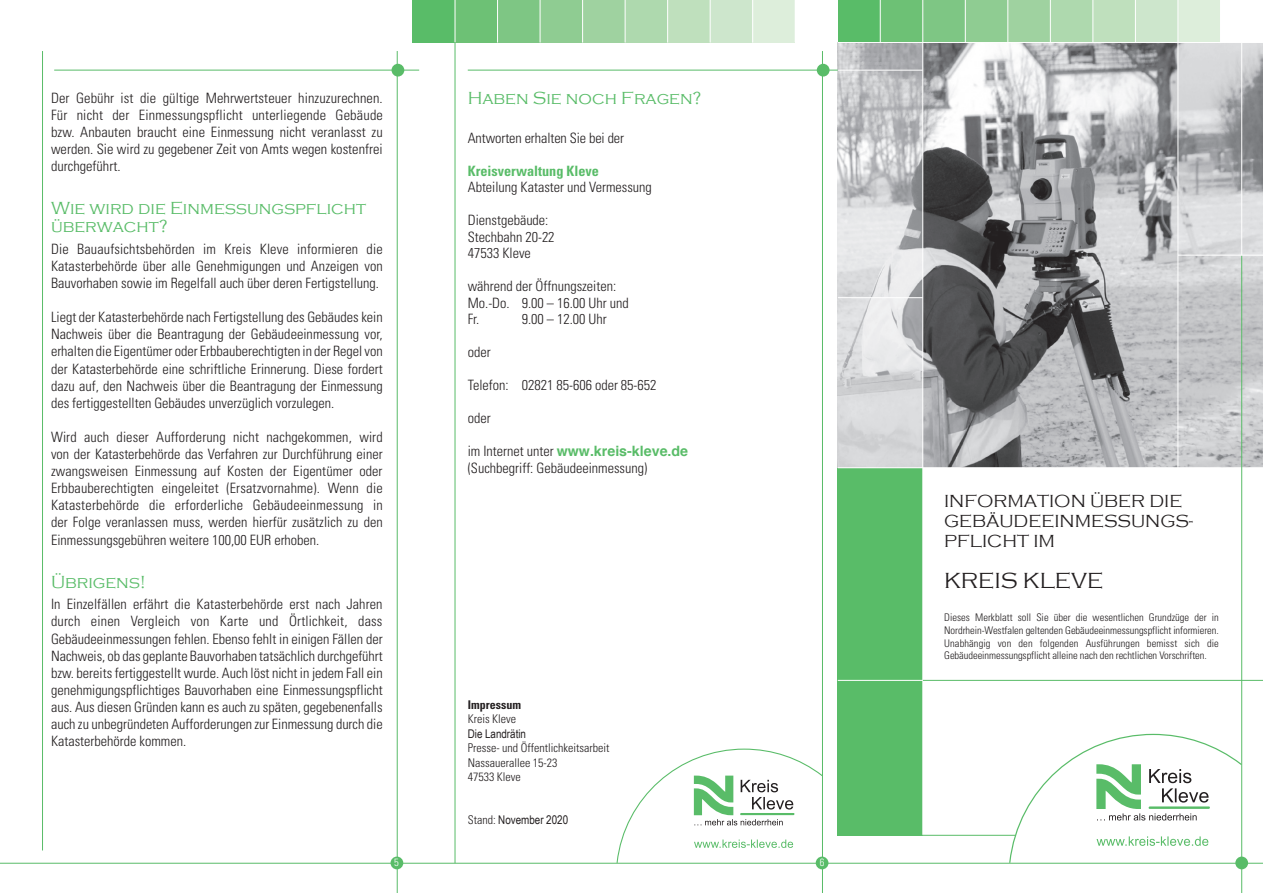
<style>
.page{position:relative;width:1263px;height:893px;background:#fff}
.page>*{position:absolute;margin:0;border:0;box-sizing:border-box;transform-origin:0 0}
.t1{font:300 22.5px "Copperplate Gothic";color:#231f20}
.t2{font:300 18px/18px "Copperplate Gothic";color:#59bc68}
.t3{font:300 18px/20.1px "Copperplate Gothic";color:#231f20}
.t4{font:300 condensed 14.25px/17.1px "Univers";color:#231f20;text-align:justify}
.t5{font:700 14.25px "Helvetica";color:#59bc68}
.t6{font:700 condensed 14.25px "Univers";color:#59bc68}
.t7{font:300 condensed 12px/14.4px "Univers";color:#231f20}
.t8{font:12px "Arial Narrow";color:#231f20}
.t9{font:700 condensed 12px "Univers";color:#231f20}
.t10{font:300 condensed 10.5px/12.6px "Univers";letter-spacing:-.005em;color:#231f20;text-align:justify}
.t11{font:300 condensed 10.5px "Univers";color:#fff}
.s1{font-family:"Univers";font-weight:300;font-stretch:condensed;color:#231f20}
.s2{font-family:"Univers";font-weight:300;font-stretch:condensed}
</style>
<div class="page">
<img style="left:923px;top:43px;width:340px;height:424px">
<img style="left:838px;top:298px;width:84px;height:169px">
<img style="left:838px;top:43px;width:84px;height:254px">
<img style="left:1178px;top:43px;width:85px;height:212px">
<div style="left:838px;top:468px;width:85px;height:368px;background:#59bc68"></div>
<hr style="left:0;top:863px;width:1263px;height:1px;background:#59bc68">
<div style="left:838px;top:0;width:42px;height:43px;background:#59bc68"></div>
<div style="left:880px;top:0;width:43px;height:43px;background:#6dc175"></div>
<div style="left:923px;top:0;width:42px;height:43px;background:#7ec684"></div>
<div style="left:965px;top:0;width:43px;height:43px;background:#8fcc92"></div>
<div style="left:1008px;top:0;width:42px;height:43px;background:#9fd2a0"></div>
<div style="left:1050px;top:0;width:43px;height:43px;background:#aed9ae"></div>
<div style="left:1093px;top:0;width:42px;height:43px;background:#bfe0bd"></div>
<div style="left:1135px;top:0;width:43px;height:43px;background:#cde6cc"></div>
<div style="left:1178px;top:0;width:42px;height:43px;background:#ddeedb"></div>
<hr style="left:880px;top:0;width:1px;height:42px;background:#fff">
<hr style="left:922px;top:0;width:1px;height:42px;background:#fff">
<hr style="left:965px;top:0;width:1px;height:42px;background:#fff">
<hr style="left:922px;top:43px;width:1px;height:793px;background:#fff">
<hr style="left:1177px;top:43px;width:1px;height:439px;background:#fff">
<hr style="left:1007px;top:0;width:1px;height:42px;background:#fff">
<hr style="left:1050px;top:0;width:1px;height:42px;background:#fff">
<hr style="left:1092px;top:0;width:1px;height:42px;background:#fff">
<hr style="left:1135px;top:0;width:1px;height:42px;background:#fff">
<hr style="left:1177px;top:0;width:1px;height:42px;background:#fff">
<hr style="left:838px;top:42px;width:425px;height:1px;background:#fff">
<hr style="left:838px;top:70px;width:85px;height:1px;background:#fff">
<hr style="left:1178px;top:255px;width:85px;height:1px;background:#fff">
<hr style="left:923px;top:680px;width:340px;height:1px;background:#59bc68">
<hr style="left:42px;top:51px;width:1px;height:799px;background:#59bc68">
<div style="left:412px;top:0;width:43px;height:43px;background:#59bc68"></div>
<div style="left:455px;top:0;width:42px;height:43px;background:#6dc175"></div>
<div style="left:497px;top:0;width:43px;height:43px;background:#7ec684"></div>
<div style="left:540px;top:0;width:43px;height:43px;background:#8fcc92"></div>
<div style="left:583px;top:0;width:42px;height:43px;background:#9fd2a0"></div>
<div style="left:625px;top:0;width:43px;height:43px;background:#aed9ae"></div>
<div style="left:668px;top:0;width:42px;height:43px;background:#bfe0bd"></div>
<div style="left:710px;top:0;width:43px;height:43px;background:#cde6cc"></div>
<div style="left:753px;top:0;width:42px;height:43px;background:#ddeedb"></div>
<hr style="left:455px;top:0;width:1px;height:43px;background:#fff">
<hr style="left:497px;top:0;width:1px;height:43px;background:#fff">
<hr style="left:540px;top:0;width:1px;height:43px;background:#fff">
<hr style="left:582px;top:0;width:1px;height:43px;background:#fff">
<hr style="left:625px;top:0;width:1px;height:43px;background:#fff">
<hr style="left:667px;top:0;width:1px;height:43px;background:#fff">
<hr style="left:710px;top:0;width:1px;height:43px;background:#fff">
<hr style="left:752px;top:0;width:1px;height:43px;background:#fff">
<hr style="left:455px;top:42px;width:1px;height:821px;background:#59bc68">
<hr style="left:397px;top:51px;width:1px;height:842px;background:#59bc68">
<hr style="left:822px;top:51px;width:1px;height:842px;background:#59bc68">
<hr style="left:1241px;top:42px;width:1px;height:213px;background:#fff">
<hr style="left:1241px;top:256px;width:1px;height:637px;background:#59bc68">
<hr style="left:859px;top:835px;width:157px;height:1px;background:#59bc68">
<hr style="left:838px;top:680px;width:85px;height:1px;background:#fff">
<hr style="left:54px;top:70px;width:365px;height:1px;background:#59bc68">
<div style="left:391px;top:64px;width:13px;height:13px;background:#59bc68;border-radius:50%"></div>
<hr style="left:468px;top:70px;width:370px;height:1px;background:#59bc68">
<div style="left:817px;top:64px;width:12px;height:13px;background:#59bc68;border-radius:50%"></div>
<div style="left:390px;top:857px;width:13px;height:12px;background:#59bc68;border-radius:50%"></div>
<div style="left:816px;top:857px;width:12px;height:12px;background:#59bc68;border-radius:50%"></div>
<div style="left:1235px;top:857px;width:13px;height:12px;background:#59bc68;border-radius:50%"></div>
<svg style="left:616px;top:749px;width:206px;height:114px"></svg>
<svg style="left:1009px;top:734px;width:233px;height:129px"></svg>
<p class="t4" style="left:51px;top:89px;width:333px">Der Gebühr ist die gültige Mehrwertsteuer hinzuzurechnen.<br>Für nicht der Einmessungspflicht unterliegende Gebäude bzw. Anbauten braucht eine Einmessung nicht veranlasst zu werden. Sie wird zu gegebener Zeit von Amts wegen kostenfrei durchgeführt.</p>
<p class="t2" style="left:51px;top:200px;width:316px">Wie wird die Einmessungspflicht überwacht?</p>
<p class="t4" style="left:51px;top:240px;width:333px">Die Bauaufsichtsbehörden im Kreis Kleve informieren die Katasterbehörde über alle Genehmigungen und Anzeigen von Bauvorhaben sowie im Regelfall auch über deren Fertigstellung.</p>
<p class="t4" style="left:51px;top:308px;width:333px">Liegt der Katasterbehörde nach Fertigstellung des Gebäudes kein Nachweis über die Beantragung der Gebäudeeinmessung vor, erhalten die Eigentümer oder Erbbauberechtigten in der Regel von der Katasterbehörde eine schriftliche Erinnerung. Diese fordert dazu auf, den Nachweis über die Beantragung der Einmessung des fertiggestellten Gebäudes unverzüglich vorzulegen.</p>
<p class="t4" style="left:51px;top:428px;width:333px">Wird auch dieser Aufforderung nicht nachgekommen, wird von der Katasterbehörde das Verfahren zur Durchführung einer zwangsweisen Einmessung auf Kosten der Eigentümer oder Erbbauberechtigten eingeleitet (Ersatzvornahme). Wenn die Katasterbehörde die erforderliche Gebäudeeinmessung in der Folge veranlassen muss, werden hierfür zusätzlich zu den Einmessungsgebühren weitere 100,00 EUR erhoben.</p>
<p class="t2" style="left:51px;top:573px;width:96px">Übrigens!</p>
<p class="t4" style="left:51px;top:596px;width:333px">In Einzelfällen erfährt die Katasterbehörde erst nach Jahren durch einen Vergleich von Karte und Örtlichkeit, dass Gebäudeeinmessungen fehlen. Ebenso fehlt in einigen Fällen der Nachweis, ob das geplante Bauvorhaben tatsächlich durchgeführt bzw. bereits fertiggestellt wurde. Auch löst nicht in jedem Fall ein genehmigungspflichtiges Bauvorhaben eine Einmessungspflicht aus. Aus diesen Gründen kann es auch zu späten, gegebenenfalls auch zu unbegründeten Aufforderungen zur Einmessung durch die Katasterbehörde kommen.</p>
<p class="t2" style="left:468px;top:89px;width:236px">Haben Sie noch Fragen?</p>
<p class="t4" style="left:468px;top:129px;width:158px">Antworten erhalten Sie bei der</p>
<p class="t6" style="left:468px;top:162px;width:133px">Kreisverwaltung Kleve</p>
<p class="t4" style="left:468px;top:178px;width:186px">Abteilung Kataster und Vermessung</p>
<p class="t4" style="left:468px;top:212px;width:88px;line-height:16.5px;text-align:left">Dienstgebäude:<br>Stechbahn 20-22<br>47533 Kleve</p>
<p class="t4" style="left:468px;top:278px;width:162px;line-height:16.5px;text-align:left">während der Öffnungszeiten:<br>Mo.-Do. 9.00 – 16.00 Uhr und<br>Fr.</p>
<p class="t4" style="left:522px;top:310px;width:86px">9.00 – 12.00 Uhr</p>
<p class="t4" style="left:468px;top:343px;width:24px">oder</p>
<p class="t4" style="left:468px;top:376px;width:190px">Telefon: 02821 85-606 oder 85-652</p>
<p class="t4" style="left:468px;top:409px;width:24px">oder</p>
<p class="t5" style="left:468px;top:440px;width:222px"><span class="s1">im Internet unter</span> www.kreis-kleve.de</p>
<p class="t4" style="left:468px;top:459px;width:181px">(Suchbegriff: Gebäudeeinmessung)</p>
<p class="t9" style="left:468px;top:697px;width:55px">Impressum</p>
<p class="t7" style="left:468px;top:712px;width:50px">Kreis Kleve</p>
<p class="t8" style="left:468px;top:725px;width:60px">Die Landrätin</p>
<p class="t7" style="left:468px;top:741px;width:143px">Presse- und Öffentlichkeitsarbeit<br>Nassauerallee 15-23<br>47533 Kleve</p>
<p class="t8" style="left:468px;top:811px;width:102px"><span class="s2">Stand:</span> November 2020</p>
<p class="t11" style="left:394px;top:856px;width:6px">5</p>
<p class="t11" style="left:820px;top:856px;width:6px">6</p>
<p class="t3" style="left:944px;top:492px;width:250px">INFORMATION ÜBER DIE<br>GEBÄUDEEINMESSUNGS-<br>PFLICHT IM</p>
<h1 class="t1" style="left:944px;top:568px;width:161px">KREIS KLEVE</h1>
<p class="t10" style="left:944px;top:611px;width:276px">Dieses Merkblatt soll Sie über die wesentlichen Grundzüge der in Nordrhein-Westfalen geltenden Gebäudeeinmessungspflicht informieren.<br>Unabhängig von den folgenden Ausführungen bemisst sich die Gebäudeeinmessungspflicht alleine nach den rechtlichen Vorschriften.</p>
</div>
